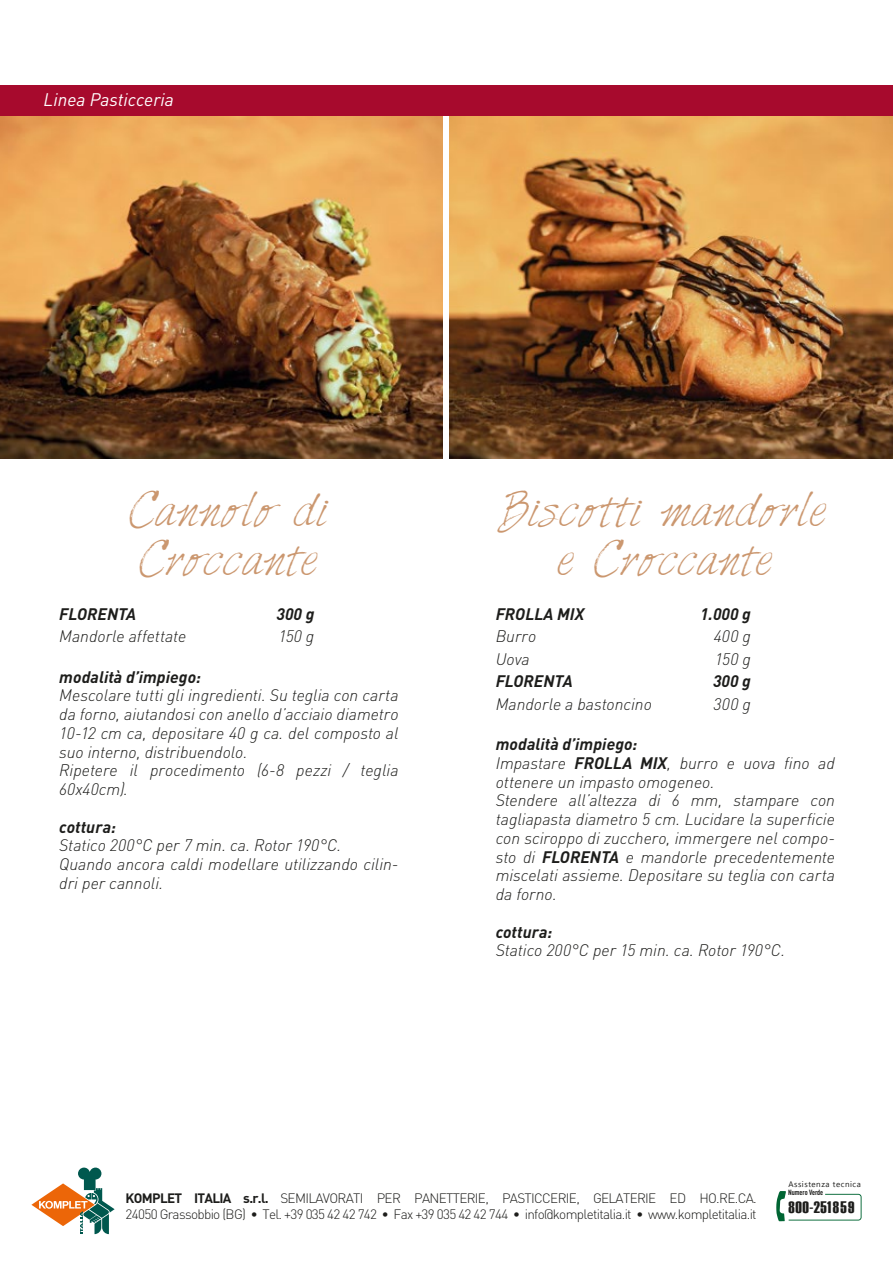
<style>
.page{position:relative;width:893px;height:1263px;background:#fff}
.page>*{position:absolute;margin:0;border:0;box-sizing:border-box;transform-origin:0 0}
.t1{font:40.5px/48.6px "Harabara Hand";letter-spacing:-.015em;color:#cb976f;text-align:center}
.t2{font:italic 18px "DIN Pro";color:#fff}
.t3{font:16.65px "Haettenschweiler";letter-spacing:.03em;color:#1d1d1b}
.t4{font:italic 300 16.5px/18.8px "DIN Pro";color:#1d1d1b}
.t5{font:italic 700 16.5px "DIN Pro";color:#1d1d1b}
.t6{font:300 13.5px/16.5px "DIN Pro";letter-spacing:-.05em;color:#1d1d1b}
.t7{font:8.1px "Segoe UI Emoji";color:#1d1d1b}
.t8{font:700 condensed 7.5px "DIN Pro";color:#1d1d1b}
.s1{font-weight:700}
</style>
<div class="page">
<img style="left:0;top:115px;width:442px;height:344px">
<img style="left:449px;top:115px;width:444px;height:344px">
<div style="left:0;top:85px;width:893px;height:30px;background:#a70a2d"></div>
<svg style="left:31px;top:1167px;width:84px;height:67px"></svg>
<svg style="left:776px;top:1191px;width:86px;height:30px"></svg>
<p class="t2" style="left:44px;top:86px;width:132px">Linea Pasticceria</p>
<h1 class="t1" style="left:130px;top:488px;width:199px;text-align:left">Cannolo di<br>Croccante</h1>
<p class="t5" style="left:59px;top:600px;width:79px">FLORENTA</p>
<p class="t5" style="left:277px;top:600px;width:39px">300 g</p>
<p class="t4" style="left:59px;top:625px;width:129px">Mandorle affettate</p>
<p class="t4" style="left:278px;top:625px;width:37px">150 g</p>
<p class="t5" style="left:59px;top:663px;width:143px">modalità d’impiego:</p>
<p class="t4" style="left:59px;top:684px;width:341px">Mescolare tutti gli ingredienti. Su teglia con carta da forno, aiutandosi con anello d’acciaio diametro 10-12 cm ca, depositare 40 g ca. del composto al suo interno, distribuendolo.<br>Ripetere il procedimento (6-8 pezzi / teglia 60x40cm).</p>
<p class="t5" style="left:59px;top:813px;width:58px">cottura:</p>
<p class="t4" style="left:59px;top:834px;width:341px">Statico 200°C per 7 min. ca. Rotor 190°C.<br>Quando ancora caldi modellare utilizzando cilin&shy;dri per cannoli.</p>
<h1 class="t1" style="left:504px;top:488px;width:324px">Biscotti mandorle e Croccante</h1>
<p class="t5" style="left:496px;top:600px;width:90px">FROLLA MIX</p>
<p class="t5" style="left:700px;top:600px;width:52px">1.000 g</p>
<p class="t4" style="left:496px;top:625px;width:42px">Burro</p>
<p class="t4" style="left:714px;top:625px;width:39px">400 g</p>
<p class="t4" style="left:496px;top:648px;width:36px">Uova</p>
<p class="t4" style="left:715px;top:648px;width:37px">150 g</p>
<p class="t5" style="left:496px;top:668px;width:79px">FLORENTA</p>
<p class="t5" style="left:713px;top:668px;width:39px">300 g</p>
<p class="t4" style="left:496px;top:693px;width:158px">Mandorle a bastoncino</p>
<p class="t4" style="left:713px;top:693px;width:39px">300 g</p>
<p class="t4" style="left:496px;top:733px;width:341px"><span class="s1">modalità d’impiego:<br></span>Impastare <span class="s1">FROLLA MIX</span>, burro e uova fino ad ottenere un impasto omogeneo.<br>Stendere all’altezza di 6 mm, stampare con tagliapasta diametro 5 cm. Lucidare la superficie con sciroppo di zucchero, immergere nel compo&shy;sto di <span class="s1">FLORENTA</span> e mandorle precedentemente miscelati assieme. Depositare su teglia con carta da forno.</p>
<p class="t5" style="left:496px;top:918px;width:58px">cottura:</p>
<p class="t4" style="left:496px;top:939px;width:291px">Statico 200°C per 15 min. ca. Rotor 190°C.</p>
<p class="t6" style="left:126px;top:1188px;width:633px"><span class="s1">KOMPLET ITALIA s.r.l.</span> SEMILAVORATI PER PANETTERIE, PASTICCERIE, GELATERIE ED HO.RE.CA.<br>24050 Grassobbio (BG) ∙ Tel. +39 035 42 42 742 ∙ Fax +39 035 42 42 744 ∙ info@kompletitalia.it ∙ www.kompletitalia.it</p>
<p class="t7" style="left:794px;top:1179px;width:28px">▲▲▲▼ ■</p>
<p class="t3" style="left:789px;top:1196px;width:67px">800-251859</p>
<p class="t8" style="left:788px;top:1187px;width:37px">Numero Verde</p>
</div>
